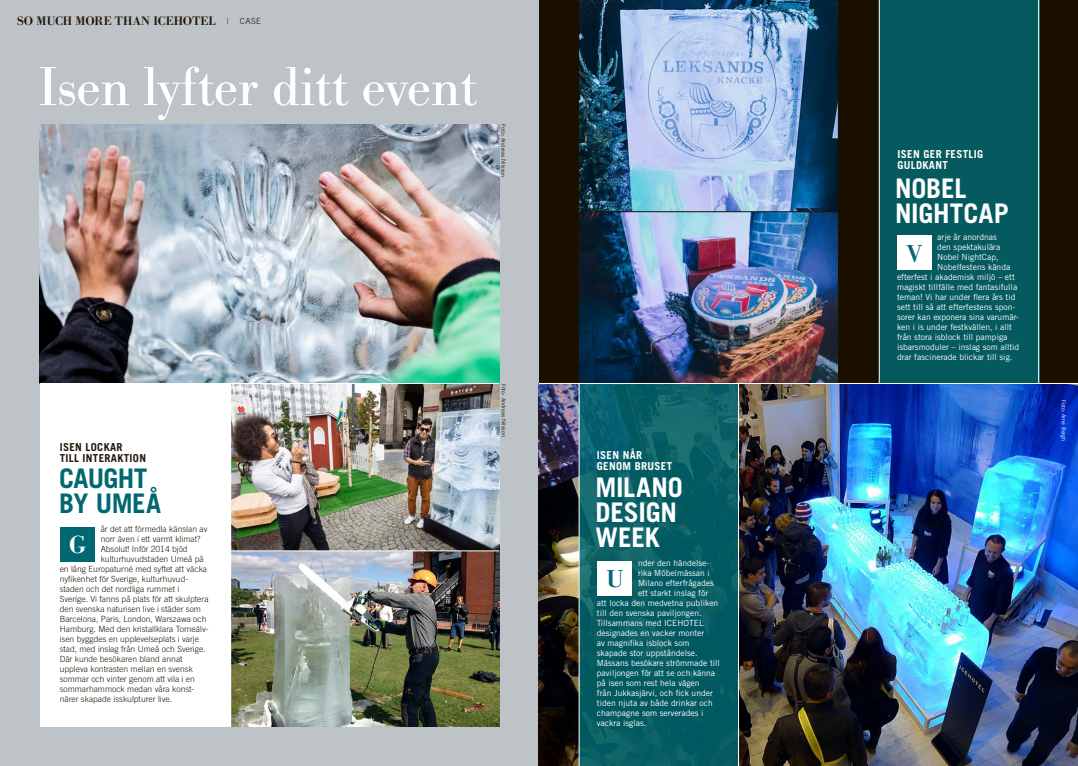
<style>
.page{position:relative;width:1078px;height:766px;background:#fff}
.page>*{position:absolute;margin:0;border:0;box-sizing:border-box;transform-origin:0 0}
.t1{font:57.2px "Bodoni URW";letter-spacing:-.01em;color:#fff}
.t2{font:700 27px/25px "Trade Gothic";letter-spacing:-.005em;color:#fff}
.t3{font:700 27px/25px "Trade Gothic";letter-spacing:-.025em;color:#006871}
.t4{font:500 25.6px "Bodoni URW";color:#fff}
.t5{font:500 25.5px "Bodoni URW";color:#006871}
.t6{font:500 12.8px "Bodoni URW";color:#22170c}
.t7{font:700 11px/11.3px "Trade Gothic";letter-spacing:.03em;color:#fff}
.t8{font:700 11px/11.3px "Trade Gothic";letter-spacing:.03em;color:#22170c}
.t9{font:8.5px "Trade Gothic";color:#fff}
.t10{font:300 8.5px "Trade Gothic";color:#22170c}
.t11{font:5.5px "Trade Gothic";letter-spacing:.005em;color:#22170c}
.t12{font:5.5px "Trade Gothic";letter-spacing:.005em;color:#fff}
.s1{font-family:"Trade Gothic";font-weight:300;font-size:8.5px}
</style>
<div class="page">
<div style="left:0;top:0;width:539px;height:765px;background:#bdc3c7"></div>
<div style="left:40px;top:376px;width:190px;height:350px;background:#fff"></div>
<div style="left:539px;top:0;width:538px;height:383px;background:#1b0f00"></div>
<img style="left:579px;top:0;width:258px;height:383px">
<img style="left:539px;top:384px;width:538px;height:381px">
<img style="left:231px;top:384px;width:268px;height:342px">
<hr style="left:230px;top:550px;width:269px;height:1px;background:#fff">
<img style="left:40px;top:124px;width:459px;height:259px">
<hr style="left:40px;top:383px;width:459px;height:1px;background:#fff">
<div style="left:878px;top:0;width:160px;height:383px;background:#045a5f"></div>
<svg style="left:579px;top:384px;width:158px;height:381px;background:#085e65"></svg>
<hr style="left:578px;top:383px;width:1px;height:382px;background:#fff">
<hr style="left:878px;top:0;width:1px;height:384px;background:#fff">
<hr style="left:230px;top:383px;width:1px;height:343px;background:#fff">
<hr style="left:737px;top:384px;width:1px;height:381px;background:#fff">
<hr style="left:1037px;top:0;width:1px;height:384px;background:#fff">
<div style="left:896px;top:235px;width:35px;height:35px;background:#fff"></div>
<div style="left:60px;top:526px;width:35px;height:35px;background:#006871"></div>
<div style="left:597px;top:560px;width:35px;height:35px;background:#fff"></div>
<hr style="left:579px;top:211px;width:259px;height:1px;background:#1b0f00">
<h3 class="t6" style="left:17px;top:13px;width:213px">SO MUCH MORE THAN ICEHOTEL <span class="s1">|</span></h3>
<p class="t10" style="left:240px;top:16px;width:22px">CASE</p>
<h1 class="t1" style="left:38px;top:53px;width:439px">Isen lyfter ditt event</h1>
<p class="t11" style="left:506px;top:124px;width:55px;rotate:90deg">Foto: Andreas Nilsson</p>
<p class="t8" style="left:60px;top:441px;width:88px">ISEN LOCKAR<br>TILL INTERAKTION</p>
<h2 class="t3" style="left:59px;top:465px;width:104px">CAUGHT<br>BY UMEÅ</h2>
<p class="t10" style="left:101px;top:523px;width:108px">år det att förmedla känslan av</p>
<p class="t10" style="left:101px;top:533px;width:101px">norr även i ett varmt klimat?</p>
<p class="t10" style="left:101px;top:543px;width:88px">Absolut! Inför 2014 bjöd</p>
<p class="t10" style="left:101px;top:553px;width:104px">kulturhuvudstaden Umeå på</p>
<p class="t10" style="left:60px;top:563px;width:149px">en lång Europaturné med syftet att väcka</p>
<p class="t10" style="left:60px;top:573px;width:130px">nyfikenhet för Sverige, kulturhuvud-</p>
<p class="t10" style="left:60px;top:583px;width:121px">staden och det nordliga rummet i</p>
<p class="t10" style="left:60px;top:593px;width:150px">Sverige. Vi fanns på plats för att skulptera</p>
<p class="t10" style="left:60px;top:603px;width:143px">den svenska naturisen live i städer som</p>
<p class="t10" style="left:60px;top:613px;width:148px">Barcelona, Paris, London, Warszawa och</p>
<p class="t10" style="left:60px;top:623px;width:150px">Hamburg. Med den kristallklara Torneälv-</p>
<p class="t10" style="left:60px;top:633px;width:141px">isen byggdes en upplevelseplats i varje</p>
<p class="t10" style="left:60px;top:643px;width:147px">stad, med inslag från Umeå och Sverige.</p>
<p class="t10" style="left:60px;top:653px;width:124px">Där kunde besökaren bland annat</p>
<p class="t10" style="left:60px;top:663px;width:135px">uppleva -kontrasten mellan en svensk</p>
<p class="t10" style="left:60px;top:673px;width:137px">sommar och vinter genom att vila i en</p>
<p class="t10" style="left:60px;top:683px;width:136px">sommarhammock medan våra konst-</p>
<p class="t10" style="left:60px;top:693px;width:114px">närer skapade isskulpturer live.</p>
<h3 class="t4" style="left:69px;top:529px;width:18px">G</h3>
<p class="t11" style="left:507px;top:383px;width:55px;rotate:90deg">Foto: Andreas Nilsson</p>
<p class="t7" style="left:596px;top:449px;width:77px">ISEN NÅR<br>GENOM BRUSET</p>
<h2 class="t2" style="left:595px;top:474px;width:89px">MILANO<br>DESIGN<br>WEEK</h2>
<p class="t9" style="left:638px;top:557px;width:73px">nder den händelse-</p>
<p class="t9" style="left:638px;top:567px;width:73px">rika Möbelmässan i</p>
<p class="t9" style="left:638px;top:577px;width:77px">Milano efterfrågades</p>
<p class="t9" style="left:638px;top:587px;width:72px">ett starkt inslag för</p>
<p class="t9" style="left:596px;top:597px;width:123px">att locka den medvetna publiken</p>
<p class="t9" style="left:596px;top:607px;width:106px">till den svenska paviljongen.</p>
<p class="t9" style="left:596px;top:617px;width:108px">Tillsammans med ICEHOTEL</p>
<p class="t9" style="left:596px;top:627px;width:109px">designades en vacker monter</p>
<p class="t9" style="left:596px;top:637px;width:94px">av magnifika isblock som</p>
<p class="t9" style="left:596px;top:647px;width:102px">skapade stor uppståndelse.</p>
<p class="t9" style="left:596px;top:657px;width:124px">Mässans besökare strömmade till</p>
<p class="t9" style="left:596px;top:667px;width:120px">paviljongen för att se och känna</p>
<p class="t9" style="left:596px;top:677px;width:104px">på isen som rest hela vägen</p>
<p class="t9" style="left:596px;top:687px;width:117px">från Jukkasjärvi, och fick under</p>
<p class="t9" style="left:596px;top:697px;width:117px">tiden njuta av både drinkar och</p>
<p class="t9" style="left:596px;top:707px;width:108px">champagne som serverades i</p>
<p class="t9" style="left:596px;top:717px;width:51px">vackra isglas.</p>
<h3 class="t5" style="left:606px;top:563px;width:19px">U</h3>
<p class="t7" style="left:897px;top:148px;width:87px">ISEN GER FESTLIG<br>GULDKANT</p>
<h2 class="t2" style="left:894px;top:175px;width:115px">NOBEL<br>NIGHTCAP</h2>
<p class="t9" style="left:937px;top:232px;width:61px">arje år anordnas</p>
<p class="t9" style="left:937px;top:242px;width:65px">den spektakulära</p>
<p class="t9" style="left:937px;top:252px;width:63px">Nobel NightCap,</p>
<p class="t9" style="left:937px;top:262px;width:74px">Nobelfestens kända</p>
<p class="t9" style="left:896px;top:272px;width:119px">efterfest i akademisk miljö – ett</p>
<p class="t9" style="left:896px;top:282px;width:122px">magiskt tillfälle med fantasifulla</p>
<p class="t9" style="left:896px;top:292px;width:120px">teman! Vi har under flera års tid</p>
<p class="t9" style="left:896px;top:302px;width:120px">sett till så att efterfestens spon-</p>
<p class="t9" style="left:896px;top:312px;width:123px">sorer kan exponera sina varumär-</p>
<p class="t9" style="left:896px;top:322px;width:116px">ken i is under festkvällen, i allt</p>
<p class="t9" style="left:896px;top:332px;width:112px">från stora isblock till pampiga</p>
<p class="t9" style="left:896px;top:342px;width:124px">isbarsmoduler – inslag som alltid</p>
<p class="t9" style="left:896px;top:352px;width:117px">drar fascinerade blickar till sig.</p>
<h3 class="t5" style="left:906px;top:239px;width:17px">V</h3>
<p class="t12" style="left:1066px;top:400px;width:42px;rotate:90deg">Foto: Arne Bergh</p>
</div>
